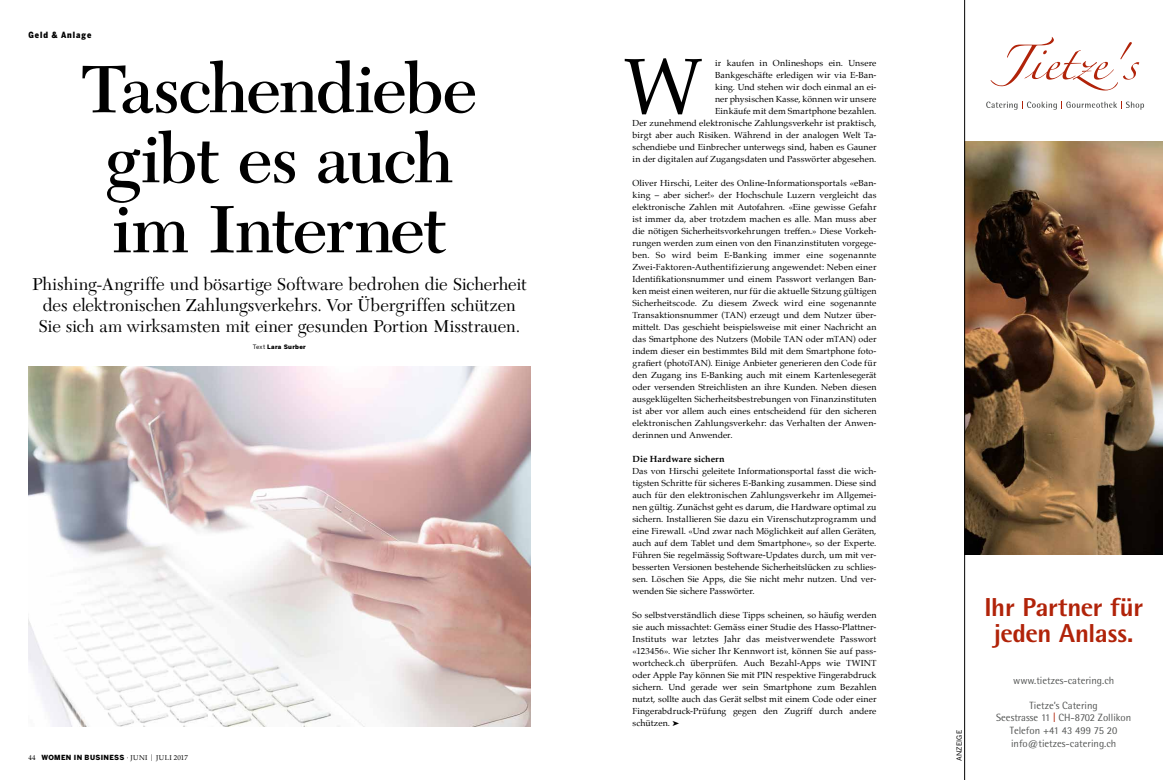
<style>
.page{position:relative;width:1163px;height:780px;background:#fff}
.page>*{position:absolute;margin:0;border:0;box-sizing:border-box;transform-origin:0 0}
.t1{font:79.3px "Palatino";color:#000}
.t2{font:600 70px/70px "New Caledonia";letter-spacing:-.03em;color:#000;text-align:center}
.t3{font:800 26px/26px "Rotis Semi Sans";letter-spacing:-.02em;color:#b12309;text-align:center}
.t4{font:18px/21px "New Caledonia";letter-spacing:-.005em;color:#000;text-align:center}
.t5{font:10.5px/12.6px "Rotis Semi Sans";color:#555756;text-align:center}
.t6{font:700 9px "Palatino";letter-spacing:.015em;color:#000}
.t7{font:8.8px/12px "Palatino";letter-spacing:.01em;color:#000;text-align:justify}
.t8{font:900 8.5px "Benton Sans Cond";letter-spacing:.11em;color:#000}
.t9{font:7px "Palatino";letter-spacing:.045em;color:#000}
.t10{font:7px "Benton Sans";letter-spacing:.035em;color:#000}
.t11{font:900 6px "Benton Sans";letter-spacing:.05em;color:#000}
.s1{font-weight:400}
.s2{font-family:"Benton Sans";font-weight:900}
.s3{font-size:9.1px}
.s4{font-size:13.6px;color:#b12309}
</style>
<div class="page">
<img style="left:965px;top:142px;width:197px;height:412px">
<svg style="left:986px;top:101px;width:157px;height:9px"></svg>
<svg style="left:990px;top:37px;width:148px;height:53px"></svg>
<hr style="left:964px;top:0;width:1px;height:780px;background:#000">
<img style="left:28px;top:366px;width:502px;height:360px">
<p class="t8" style="left:28px;top:30px;width:64px">Geld &amp; Anlage</p>
<h2 class="t2" style="left:81px;top:55px;width:397px">Taschendiebe gibt es auch im Internet</h2>
<h3 class="t4" style="left:32px;top:274px;width:496px">Phishing-Angriffe und bösartige Software bedrohen die Sicherheit des elektronischen Zahlungsverkehrs. Vor Übergriffen schützen<br>Sie sich am wirksamsten mit einer gesunden Portion Misstrauen.</h3>
<p class="t11" style="left:253px;top:343px;width:54px"><span class="s1">Text</span> Lara Surber</p>
<p class="t9" style="left:28px;top:751px;width:161px">44 <span class="s2">WOMEN IN BUSINESS</span> · JUNI <span class="s3">|</span> JULI 2017</p>
<h1 class="t1" style="left:623px;top:21px;width:81px">W</h1>
<p class="t7" style="left:632px;top:57px;width:245px;text-align:right">ir kaufen in Onlineshops ein. Unsere<br>Bankgeschäfte erledigen wir via E-Ban-<br>king. Und stehen wir doch einmal an ei-<br>ner physischen Kasse, können wir unsere<br>Einkäufe mit dem Smartphone bezahlen.<br>Der zunehmend elektronische Zahlungsverkehr ist praktisch, birgt aber auch Risiken. Während in der analogen Welt Ta&shy;schendiebe und Einbrecher unterwegs sind, haben es Gauner in der digitalen auf Zugangsdaten und Passwörter abgesehen.</p>
<p class="t7" style="left:632px;top:177px;width:245px">Oliver Hirschi, Leiter des Online-Informationsportals «eBan&shy;king – aber sicher!» der Hochschule Luzern vergleicht das elektronische Zahlen mit Autofahren. «Eine gewisse Gefahr ist immer da, aber trotzdem machen es alle. Man muss aber die nötigen Sicherheitsvorkehrungen treffen.» Diese Vorkeh&shy;rungen werden zum einen von den Finanzinstituten vorgege&shy;ben. So wird beim E-Banking immer eine sogenannte Zwei-Faktoren-Authentifizierung angewendet: Neben einer Identifikationsnummer und einem Passwort verlangen Ban&shy;ken meist einen weiteren, nur für die aktuelle Sitzung gültigen Sicherheitscode. Zu diesem Zweck wird eine sogenannte Transaktionsnummer (TAN) erzeugt und dem Nutzer über&shy;mittelt. Das geschieht beispielsweise mit einer Nachricht an das Smartphone des Nutzers (Mobile TAN oder mTAN) oder indem dieser ein bestimmtes Bild mit dem Smartphone foto&shy;grafiert (photoTAN). Einige Anbieter generieren den Code für den Zugang ins E-Banking auch mit einem Kartenlesegerät oder versenden Streichlisten an ihre Kunden. Neben diesen ausgeklügelten Sicherheitsbestrebungen von Finanzinstituten ist aber vor allem auch eines entscheidend für den sicheren elektronischen Zahlungsverkehr: das Verhalten der Anwen&shy;derinnen und Anwender.</p>
<p class="t6" style="left:632px;top:451px;width:93px">Die Hardware sichern</p>
<p class="t7" style="left:632px;top:465px;width:245px">Das von Hirschi geleitete Informationsportal fasst die wich&shy;tigsten Schritte für sicheres E-Banking zusammen. Diese sind auch für den elektronischen Zahlungsverkehr im Allgemei&shy;nen gültig. Zunächst geht es darum, die Hardware optimal zu sichern. Installieren Sie dazu ein Virenschutzprogramm und eine Firewall. «Und zwar nach Möglichkeit auf allen Geräten, auch auf dem Tablet und dem Smartphone», so der Experte.<br>Führen Sie regelmässig Software-Updates durch, um mit ver&shy;besserten Versionen bestehende Sicherheitslücken zu schlies&shy;sen. Löschen Sie Apps, die Sie nicht mehr nutzen. Und ver&shy;wenden Sie sichere Passwörter.</p>
<p class="t7" style="left:632px;top:609px;width:245px">So selbstverständlich diese Tipps scheinen, so häufig werden sie auch missachtet: Gemäss einer Studie des Hasso-Plattner-Instituts war letztes Jahr das meistverwendete Passwort «123456». Wie sicher Ihr Kennwort ist, können Sie auf pass&shy;wortcheck.ch überprüfen. Auch Bezahl-Apps wie TWINT oder Apple Pay können Sie mit PIN respektive Fingerabdruck sichern. Und gerade wer sein Smartphone zum Bezahlen nutzt, sollte auch das Gerät selbst mit einem Code oder einer Fingerabdruck-Prüfung gegen den Zugriff durch andere schützen. ➤</p>
<p class="t10" style="left:954px;top:761px;width:33px;rotate:-90deg">ANZEIGE</p>
<h3 class="t3" style="left:984px;top:594px;width:160px">Ihr Partner für jeden Anlass.</h3>
<p class="t5" style="left:1012px;top:673px;width:103px">www.tietzes-catering.ch</p>
<p class="t5" style="left:995px;top:699px;width:136px">Tietze’s Catering<br>Seestrasse 11 <span class="s4">l</span> CH-8702 Zollikon<br>Telefon +41 43 499 75 20 info@tietzes-catering.ch</p>
</div>
